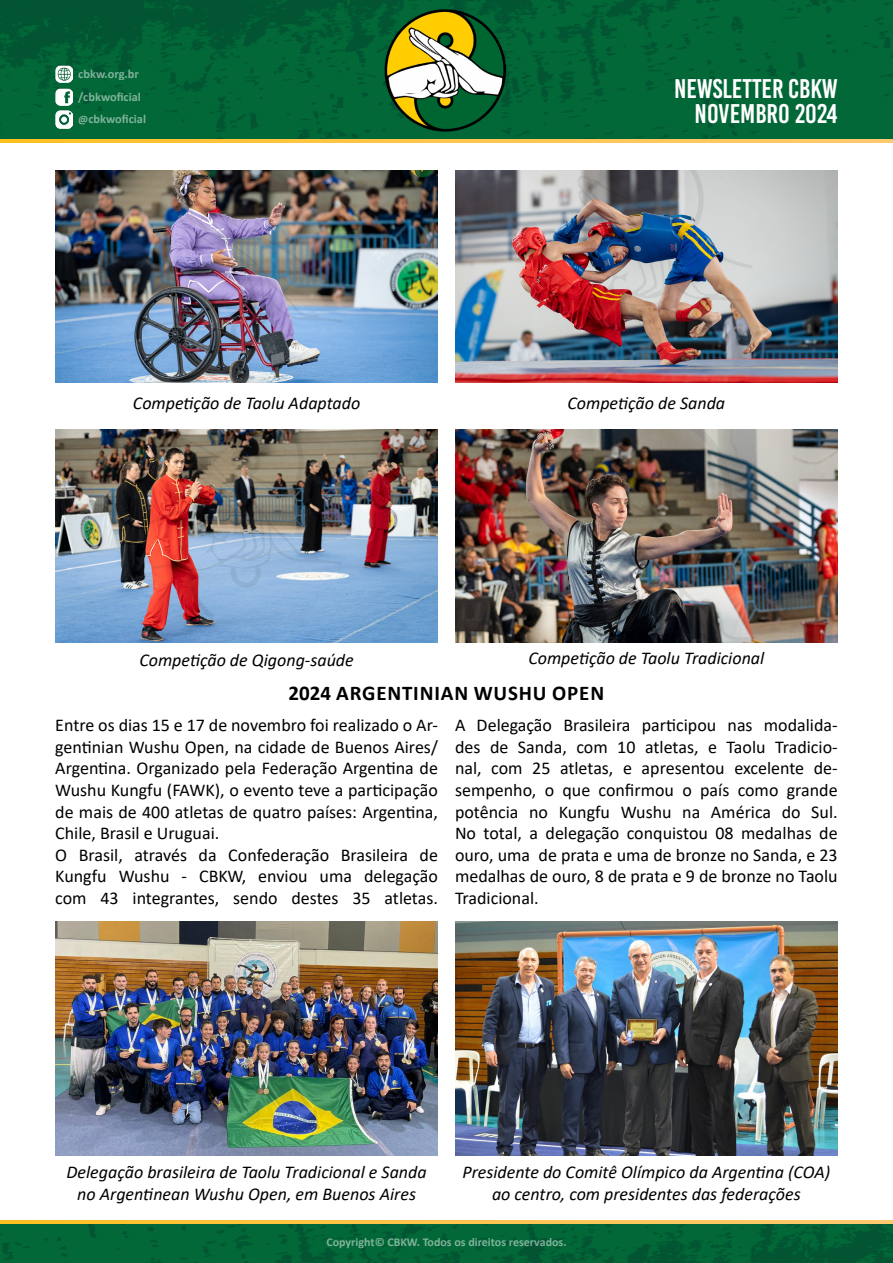
<style>
.page{position:relative;width:893px;height:1263px;background:#fff}
.page>*{position:absolute;margin:0;border:0;box-sizing:border-box;transform-origin:0 0}
.Cabeçallho_-_Mês{font:27px "Bebas Kai";color:#fff}
.Título_de_Seção{font:700 21px "Calibri";letter-spacing:.04em;color:#000}
.t1{font:18px/21.6px "Calibri";color:#000;text-align:justify}
.t2{font:italic 18px/21.6px "Calibri";color:#000;text-align:center}
.t3{font:700 12.3px/22.2px "Calibri";color:#fff}
.t4{font:700 12px "Calibri";color:#fff}
.s1{font-size:11.25px}
</style>
<div class="page">
<img style="left:0;top:1223px;width:893px;height:40px">
<img style="left:0;top:0;width:893px;height:140px">
<img style="left:360px;top:0;width:173px;height:143px">
<img style="left:55px;top:89px;width:17px;height:17px">
<img style="left:56px;top:111px;width:17px;height:17px">
<img style="left:55px;top:66px;width:17px;height:17px">
<svg style="left:0;top:140px;width:893px;height:2px;background:#ffc44b"></svg>
<svg style="left:0;top:1220px;width:893px;height:3px;background:#ffc44b"></svg>
<img style="left:55px;top:921px;width:383px;height:234px">
<img style="left:455px;top:921px;width:383px;height:234px">
<img style="left:55px;top:170px;width:383px;height:213px">
<img style="left:455px;top:170px;width:383px;height:213px">
<img style="left:455px;top:429px;width:383px;height:213px">
<img style="left:55px;top:429px;width:383px;height:213px">
<p class="t3" style="left:78px;top:62px;width:62px">cbkw.org.br</p>
<p class="t3" style="left:78px;top:85px;width:69px">/cbkwoficial <span class="s1">@</span>cbkwoficial</p>
<h1 class="Cabeçallho_-_Mês" style="left:674px;top:74px;width:165px">NEWSLETTER CBKW</h1>
<p class="Cabeçallho_-_Mês" style="left:695px;top:99px;width:145px">NOVEMBRO 2024</p>
<p class="t2" style="left:133px;top:391px;width:229px">Competição de Taolu Adaptado</p>
<p class="t2" style="left:567px;top:391px;width:159px">Competição de Sanda</p>
<p class="t2" style="left:139px;top:649px;width:216px">Competição de Qigong-saúde</p>
<p class="t2" style="left:528px;top:647px;width:237px">Competição de Taolu Tradicional</p>
<p class="Título_de_Seção" style="left:288px;top:678px;width:317px">2024 ARGENTINIAN WUSHU OPEN</p>
<p class="t1" style="left:55px;top:714px;width:384px">Entre os dias 15 e 17 de novembro foi realizado o Ar&shy;gentinian Wushu Open, na cidade de Buenos Aires/ Argentina. Organizado pela Federação Argentina de Wushu Kungfu (FAWK), o evento teve a participação de mais de 400 atletas de quatro países: Argentina, Chile, Brasil e Uruguai.</p>
<p class="t1" style="left:55px;top:843px;width:384px">O Brasil, através da Confederação Brasileira de Kungfu Wushu - CBKW, enviou uma delegação com 43 integrantes, sendo destes 35 atletas.</p>
<p class="t1" style="left:455px;top:714px;width:384px">A Delegação Brasileira participou nas modalida&shy;des de Sanda, com 10 atletas, e Taolu Tradicio&shy;nal, com 25 atletas, e apresentou excelente de&shy;sempenho, o que confirmou o país como grande potência no Kungfu Wushu na América do Sul.<br>No total, a delegação conquistou 08 medalhas de ouro, uma de prata e uma de bronze no Sanda, e 23 medalhas de ouro, 8 de prata e 9 de bronze no Taolu Tradicional.</p>
<p class="t2" style="left:66px;top:1160px;width:362px">Delegação brasileira de Taolu Tradicional e Sanda</p>
<p class="t2" style="left:77px;top:1182px;width:340px">no Argentinean Wushu Open, em Buenos Aires</p>
<p class="t2" style="left:462px;top:1160px;width:369px">Presidente do Comitê Olímpico da Argentina (COA) ao centro, com presidentes das federações</p>
<p class="t4" style="left:326px;top:1234px;width:242px">Copyright© CBKW. Todos os direitos reservados.</p>
</div>
